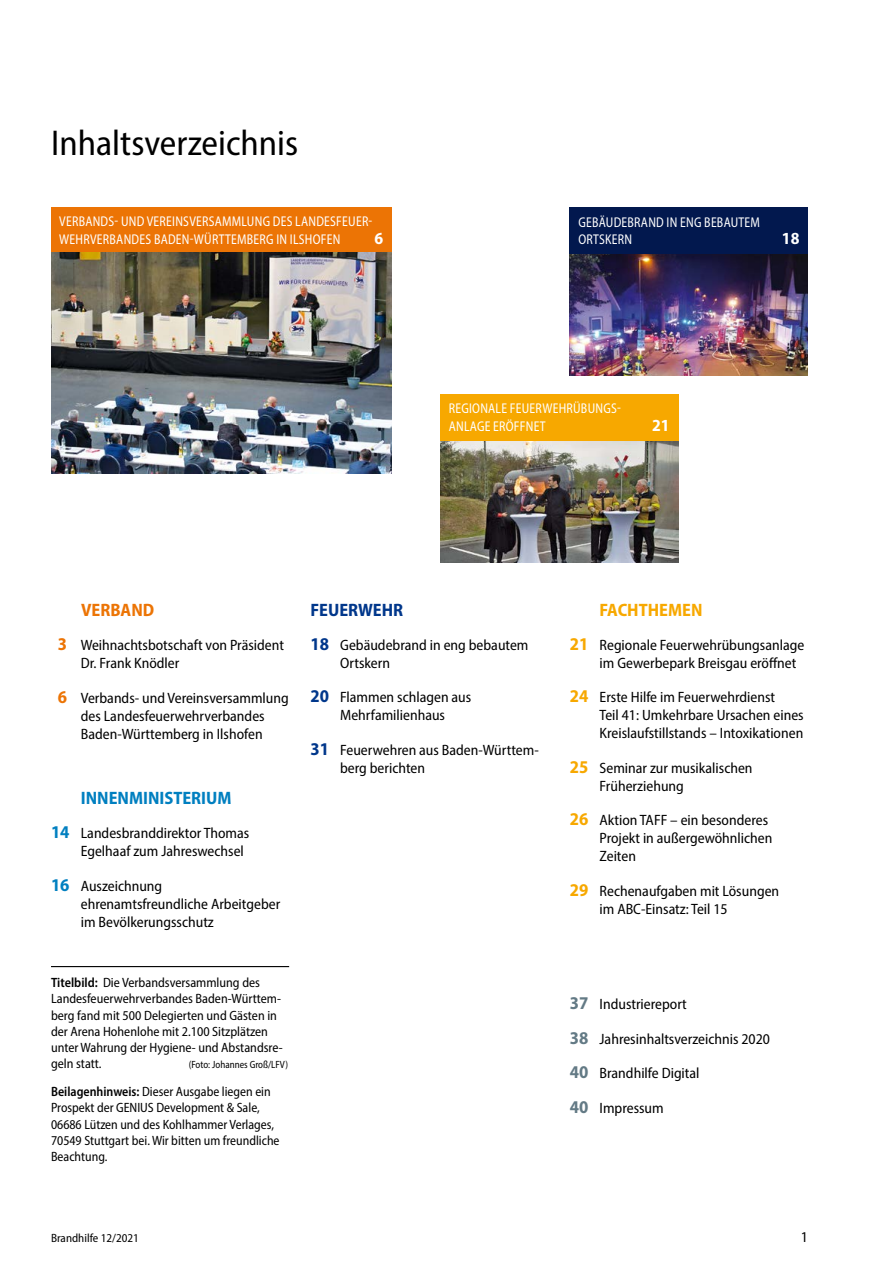
<style>
.page{position:relative;width:893px;height:1263px;background:#fff}
.page>*{position:absolute;margin:0;border:0;box-sizing:border-box;transform-origin:0 0}
.t1{font:semi-condensed 36px "Myriad Pro";color:#000}
.t2{font:700 semi-condensed 18px "Myriad Pro";color:#007fc0}
.t3{font:700 semi-condensed 18px "Myriad Pro";color:#f7a800}
.t4{font:700 semi-condensed 18px "Myriad Pro";color:#00378b}
.t5{font:700 semi-condensed 18px "Myriad Pro";color:#ec7405}
.t6{font:700 semi-condensed 16.95px "Myriad Pro";color:#fff}
.t7{font:semi-condensed 15px/18px "Myriad Pro";color:#000}
.t8{font:semi-condensed 14.1px/17.7px "Myriad Pro";letter-spacing:.02em;color:#fff;scale:.9 1}
.t9{font:semi-condensed 13.5px/16.2px "Myriad Pro";color:#000}
.t10{font:semi-condensed 13.5px/16.2px "Myriad Pro";color:#000;scale:.96 1}
.t11{font:semi-condensed 12px "Myriad Pro";color:#000}
.t12{font:semi-condensed 10.5px "Myriad Pro";color:#000;scale:.93 1}
.s1{font-weight:700;font-size:18px;color:#ec7405}
.s2{font-weight:700;font-size:18px;color:#007fc0}
.s3{font-weight:600}
.s4{font-weight:700;font-size:18px;color:#00378b}
.s5{font-weight:700;font-size:18px;color:#f7a800}
.s6{font-weight:700;font-size:18px;color:#637a85}
</style>
<div class="page">
<hr style="left:51px;top:966px;width:238px;height:1px;background:#000">
<img style="left:51px;top:252px;width:340px;height:221px">
<div style="left:51px;top:207px;width:340px;height:45px;background:#ec7405"></div>
<img style="left:440px;top:441px;width:238px;height:121px">
<div style="left:440px;top:394px;width:238px;height:47px;background:#f7a800"></div>
<img style="left:570px;top:254px;width:238px;height:122px">
<div style="left:570px;top:207px;width:238px;height:47px;background:#02184e"></div>
<h1 class="t1" style="left:51px;top:120px;width:249px">Inhaltsverzeichnis</h1>
<p class="t8" style="left:59px;top:212px;width:350px">VERBANDS- UND VEREINSVERSAMMLUNG DES LANDESFEUER-<br>WEHRVERBANDES BADEN-WÜRTTEMBERG IN ILSHOFEN</p>
<p class="t6" style="left:374px;top:227px;width:10px">6</p>
<p class="t8" style="left:578px;top:213px;width:203px">GEBÄUDEBRAND IN ENG BEBAUTEM<br>ORTSKERN</p>
<p class="t6" style="left:782px;top:228px;width:19px">18</p>
<p class="t8" style="left:449px;top:399px;width:193px">REGIONALE FEUERWEHRÜBUNGS-<br>ANLAGE ERÖFFNET</p>
<p class="t6" style="left:652px;top:414px;width:19px">21</p>
<p class="t5" style="left:81px;top:598px;width:75px">VERBAND</p>
<p class="t7" style="left:81px;top:636px;width:205px;text-indent:-23px"><span class="s1">3</span> Weihnachtsbotschaft von Präsident<br>Dr. Frank Knödler</p>
<p class="t7" style="left:58px;top:688px;width:232px;text-align:center"><span class="s1">6</span> Verbands- und Vereinsversammlung des Landesfeuerwehrverbandes<br>Baden-Württemberg in Ilshofen</p>
<p class="t2" style="left:81px;top:786px;width:152px">INNENMINISTERIUM</p>
<p class="t7" style="left:81px;top:824px;width:170px;text-indent:-30px"><span class="s2">14</span> Landesbranddirektor Thomas<br>Egelhaaf zum Jahreswechsel</p>
<p class="t7" style="left:81px;top:876px;width:201px;text-indent:-30px"><span class="s2">16</span> Auszeichnung ehrenamtsfreundliche Arbeitgeber im Bevölkerungsschutz</p>
<p class="t9" style="left:51px;top:974px;width:233px"><span class="s3">Titelbild:</span> Die Verbandsversammlung des Landesfeuerwehrverbandes Baden-Württem&shy;berg fand mit 500 Delegierten und Gästen in der Arena Hohenlohe mit 2.100 Sitzplätzen unter Wahrung der Hygiene- und Abstandsre&shy;geln statt.</p>
<p class="t12" style="left:189px;top:1058px;width:108px">(Foto: Johannes Groß/LFV)</p>
<p class="t10" style="left:51px;top:1083px;width:240px"><span class="s3">Beilagenhinweis:</span> Dieser Ausgabe liegen ein Prospekt der GENIUS Development &amp; Sale, 06686 Lützen und des Kohlhammer Verlages, 70549 Stuttgart bei. Wir bitten um freundliche Beachtung.</p>
<p class="t4" style="left:310px;top:598px;width:94px">FEUERWEHR</p>
<p class="t7" style="left:340px;top:636px;width:190px;text-indent:-30px"><span class="s4">18</span> Gebäudebrand in eng bebautem<br>Ortskern</p>
<p class="t7" style="left:310px;top:688px;width:162px;text-align:center"><span class="s4">20</span> Flammen schlagen aus<br>Mehrfamilienhaus</p>
<p class="t7" style="left:340px;top:741px;width:200px;text-indent:-30px"><span class="s4">31</span> Feuerwehren aus Baden-Württem&shy;berg berichten</p>
<p class="t3" style="left:600px;top:598px;width:104px">FACHTHEMEN</p>
<p class="t7" style="left:600px;top:636px;width:206px;text-indent:-30px"><span class="s5">21</span> Regionale Feuerwehrübungsanlage im Gewerbepark Breisgau eröffnet</p>
<p class="t7" style="left:600px;top:688px;width:206px;text-indent:-30px"><span class="s5">24</span> Erste Hilfe im Feuerwehrdienst<br>Teil 41: Umkehrbare Ursachen eines<br>Kreislaufstillstands – Intoxikationen</p>
<p class="t7" style="left:600px;top:759px;width:155px;text-indent:-30px"><span class="s5">25</span> Seminar zur musikalischen<br>Früherziehung</p>
<p class="t7" style="left:600px;top:811px;width:174px;text-indent:-30px"><span class="s5">26</span> Aktion TAFF – ein besonderes<br>Projekt in außergewöhnlichen<br>Zeiten</p>
<p class="t7" style="left:600px;top:881px;width:181px;text-indent:-30px"><span class="s5">29</span> Rechenaufgaben mit Lösungen im ABC-Einsatz: Teil 15</p>
<p class="t7" style="left:570px;top:995px;width:119px"><span class="s6">37</span> Industriereport</p>
<p class="t7" style="left:570px;top:1029px;width:202px"><span class="s6">38</span> Jahresinhaltsverzeichnis 2020</p>
<p class="t7" style="left:570px;top:1064px;width:131px"><span class="s6">40</span> Brandhilfe Digital</p>
<p class="t7" style="left:570px;top:1098px;width:95px"><span class="s6">40</span> Impressum</p>
<p class="t11" style="left:51px;top:1230px;width:89px">Brandhilfe 12/2021</p>
<p class="t7" style="left:801px;top:1227px;width:9px">1</p>
</div>
